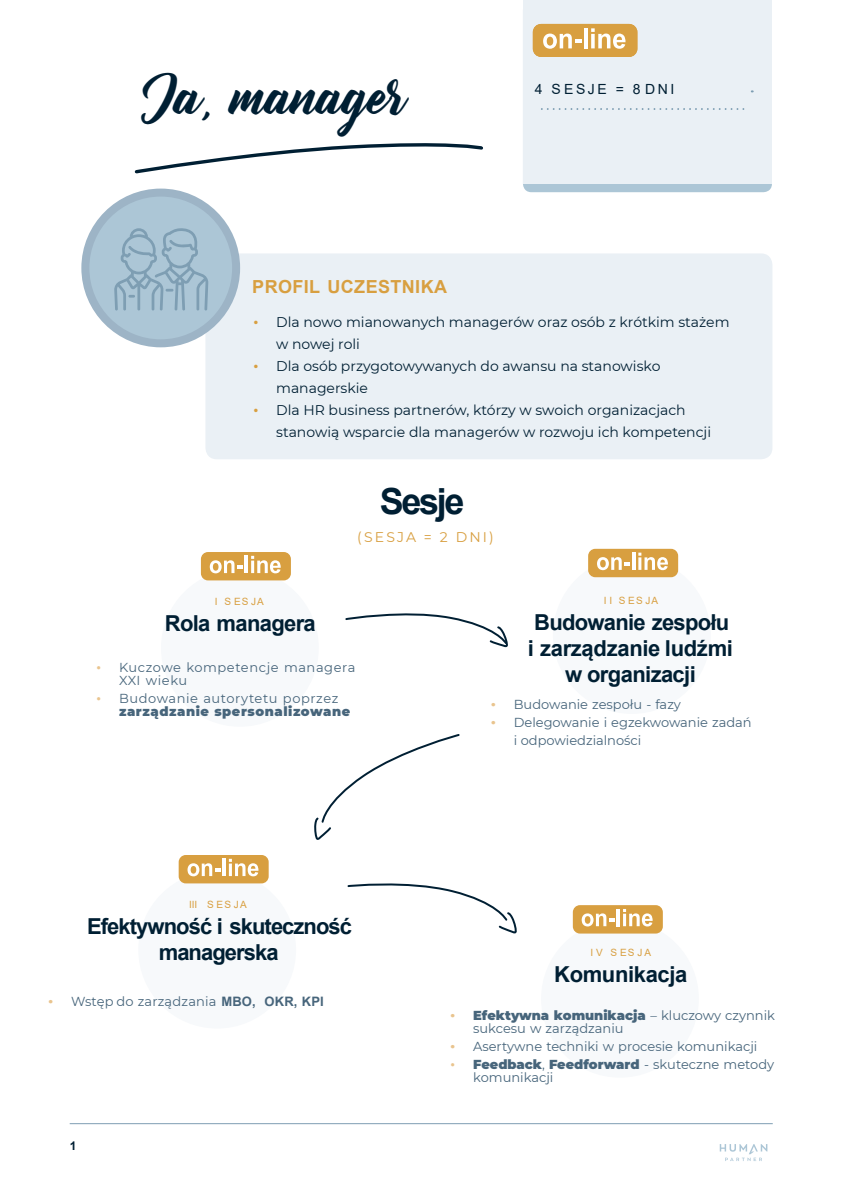
<style>
.page{position:relative;width:842px;height:1193px;background:#fff}
.page>*{position:absolute;margin:0;border:0;box-sizing:border-box;transform-origin:0 0}
.t1{font:48px "Bernadette";letter-spacing:-.025em;color:#001f33}
.t2{font:700 36px "Arial";letter-spacing:-.065em;color:#001f33}
.t3{font:700 22px/26px "Arial";letter-spacing:-.03em;color:#001f33;text-align:center}
.t4{font:700 18px "Arial";letter-spacing:.02em;color:#d89f40}
.t5{font:14px/22px "Montserrat";color:#001f33}
.t6{font:14px "Montserrat";letter-spacing:.15em;color:#d89f40}
.t7{font:14px "Arial";letter-spacing:.18em;color:#001f33}
.t8{font:13px/13px "Montserrat";color:#47657b}
.t9{font:900 13px/13px "Montserrat";letter-spacing:.045em;color:#47657b}
.t10{font:13px/13px "Montserrat";letter-spacing:.045em;color:#47657b}
.t11{font:700 12px "Arial";color:#001f33}
.t12{font:10px "Arial";letter-spacing:.175em;color:#d89f40}
.s1{font-family:"Times New Roman";color:#d89f40}
.s2{font-family:"Times New Roman";color:#e9c48e}
.s3{font-family:"Times New Roman";font-weight:400;color:#e9c48e}
.s4{font-weight:400}
.s5{font-family:"Times New Roman";font-weight:700;color:#e9c48e}
.s6{font-family:"Arial";font-weight:700}
.s7{font-weight:900}
</style>
<div class="page">
<hr style="left:70px;top:1123px;width:703px;height:1px;background:#7e9eb3">
<div style="left:138px;top:871px;width:158px;height:157px;background:#f7f9fb;border-radius:50%"></div>
<svg style="left:720px;top:1144px;width:47px;height:17px"></svg>
<div style="left:179px;top:855px;width:90px;height:28px;background:#d89f40;border-radius:7px"></div>
<svg style="left:188px;top:863px;width:33px;height:13px"></svg>
<hr style="left:223px;top:859px;width:3px;height:17px;background:#fff">
<svg style="left:229px;top:859px;width:29px;height:17px"></svg>
<div style="left:553px;top:556px;width:158px;height:158px;background:#f7f9fb;border-radius:50%"></div>
<div style="left:541px;top:920px;width:158px;height:157px;background:#f7f9fb;border-radius:50%"></div>
<div style="left:573px;top:905px;width:90px;height:28px;background:#d89f40;border-radius:7px"></div>
<svg style="left:582px;top:913px;width:33px;height:13px"></svg>
<hr style="left:617px;top:909px;width:3px;height:17px;background:#fff">
<svg style="left:623px;top:909px;width:30px;height:17px"></svg>
<div style="left:161px;top:569px;width:158px;height:158px;background:#f7f9fb;border-radius:50%"></div>
<div style="left:523px;top:1px;width:249px;height:191px;background:#acc6d6;border-radius:9px"></div>
<div style="left:523px;top:0;width:249px;height:184px;background:#eaf0f5"></div>
<div style="left:205px;top:253px;width:567px;height:206px;background:#eaf0f5;border-radius:11px"></div>
<div style="left:85px;top:193px;width:151px;height:150px;background:#acc6d6;border-radius:50%"></div>
<div style="left:81px;top:189px;width:159px;height:158px;border:8px solid #9db4c6;border-radius:50%"></div>
<svg style="left:134px;top:143px;width:349px;height:31px"></svg>
<svg style="left:114px;top:228px;width:94px;height:82px"></svg>
<svg style="left:345px;top:613px;width:163px;height:35px"></svg>
<svg style="left:347px;top:883px;width:170px;height:51px"></svg>
<svg style="left:314px;top:734px;width:146px;height:106px"></svg>
<svg style="left:542px;top:108px;width:203px;height:2px"></svg>
<div style="left:533px;top:24px;width:104px;height:33px;background:#d89f40;border-radius:8px"></div>
<svg style="left:543px;top:34px;width:39px;height:15px"></svg>
<hr style="left:584px;top:28px;width:3px;height:20px;background:#fff">
<svg style="left:591px;top:28px;width:35px;height:21px"></svg>
<div style="left:201px;top:552px;width:90px;height:28px;background:#d89f40;border-radius:7px"></div>
<svg style="left:210px;top:560px;width:33px;height:13px"></svg>
<hr style="left:245px;top:556px;width:3px;height:17px;background:#fff">
<svg style="left:251px;top:556px;width:30px;height:17px"></svg>
<div style="left:588px;top:549px;width:90px;height:28px;background:#d89f40;border-radius:7px"></div>
<svg style="left:597px;top:557px;width:33px;height:13px"></svg>
<hr style="left:632px;top:553px;width:3px;height:17px;background:#fff">
<svg style="left:638px;top:553px;width:30px;height:17px"></svg>
<h1 class="t1" style="left:143px;top:78px;width:266px">Ja, manager</h1>
<h3 class="t4" style="left:252px;top:280px;width:196px">PROFIL UCZESTNIKA</h3>
<p class="t7" style="left:535px;top:84px;width:141px">4 SESJE = 8DNI</p>
<p class="t5" style="left:276px;top:310px;width:455px;text-indent:-23px"><span class="s1">•</span> Dla nowo mianowanych managerów oraz osób z krótkim stażem w nowej roli</p>
<p class="t5" style="left:276px;top:354px;width:386px;text-indent:-23px"><span class="s1">•</span> Dla osób przygotowywanych do awansu na stanowisko managerskie</p>
<p class="t5" style="left:276px;top:398px;width:436px;text-indent:-23px"><span class="s1">•</span> Dla HR business partnerów, którzy w swoich organizacjach stanowią wsparcie dla managerów w rozwoju ich kompetencji</p>
<h2 class="t2" style="left:380px;top:488px;width:86px">Sesje</h2>
<p class="t6" style="left:357px;top:528px;width:138px">(SESJA = 2 DNI)</p>
<p class="t12" style="left:604px;top:596px;width:56px">II SESJA</p>
<h3 class="t3" style="left:528px;top:611px;width:207px">Budowanie zespołu i zarządzanie ludźmi w organizacji</h3>
<p class="t12" style="left:215px;top:598px;width:51px">I SESJA</p>
<h3 class="t3" style="left:165px;top:612px;width:152px">Rola managera</h3>
<p class="t10" style="left:119px;top:660px;width:238px;text-indent:-23px"><span class="s2">•</span> Kuczowe kompetencje managera<br>XXI wieku</p>
<p class="t9" style="left:119px;top:691px;width:233px;text-indent:-23px"><span class="s3">•</span> <span class="s4">Budowanie autorytetu poprzez </span>zarządzanie spersonalizowane</p>
<p class="t8" style="left:491px;top:698px;width:191px"><span class="s5">•</span> Budowanie zespołu - fazy</p>
<p class="t8" style="left:514px;top:714px;width:239px;line-height:18px;text-indent:-23px"><span class="s5">•</span> Delegowanie i egzekwowanie zadań i odpowiedzialności</p>
<p class="t12" style="left:189px;top:901px;width:59px">III S ES JA</p>
<h3 class="t3" style="left:87px;top:916px;width:266px">Efektywność i skuteczność managerska</h3>
<p class="t8" style="left:48px;top:995px;width:277px"><span class="s5">•</span> Wstęp do zarządzania <span class="s6">MBO, OKR, KPI</span></p>
<p class="t11" style="left:70px;top:1141px;width:8px">1</p>
<p class="t12" style="left:591px;top:949px;width:62px">IV SESJA</p>
<h3 class="t3" style="left:554px;top:963px;width:135px">Komunikacja</h3>
<p class="t8" style="left:473px;top:1009px;width:303px;text-indent:-23px"><span class="s5">•</span> <span class="s7">Efektywna komunikacja</span> – kluczowy czynnik sukcesu w zarządzaniu</p>
<p class="t8" style="left:450px;top:1040px;width:308px"><span class="s5">•</span> Asertywne techniki w procesie komunikacji</p>
<p class="t8" style="left:473px;top:1058px;width:303px;text-indent:-23px"><span class="s2">•</span> <span class="s7">Feedback</span>, <span class="s7">Feedforward</span> - skuteczne metody komunikacji</p>
</div>
